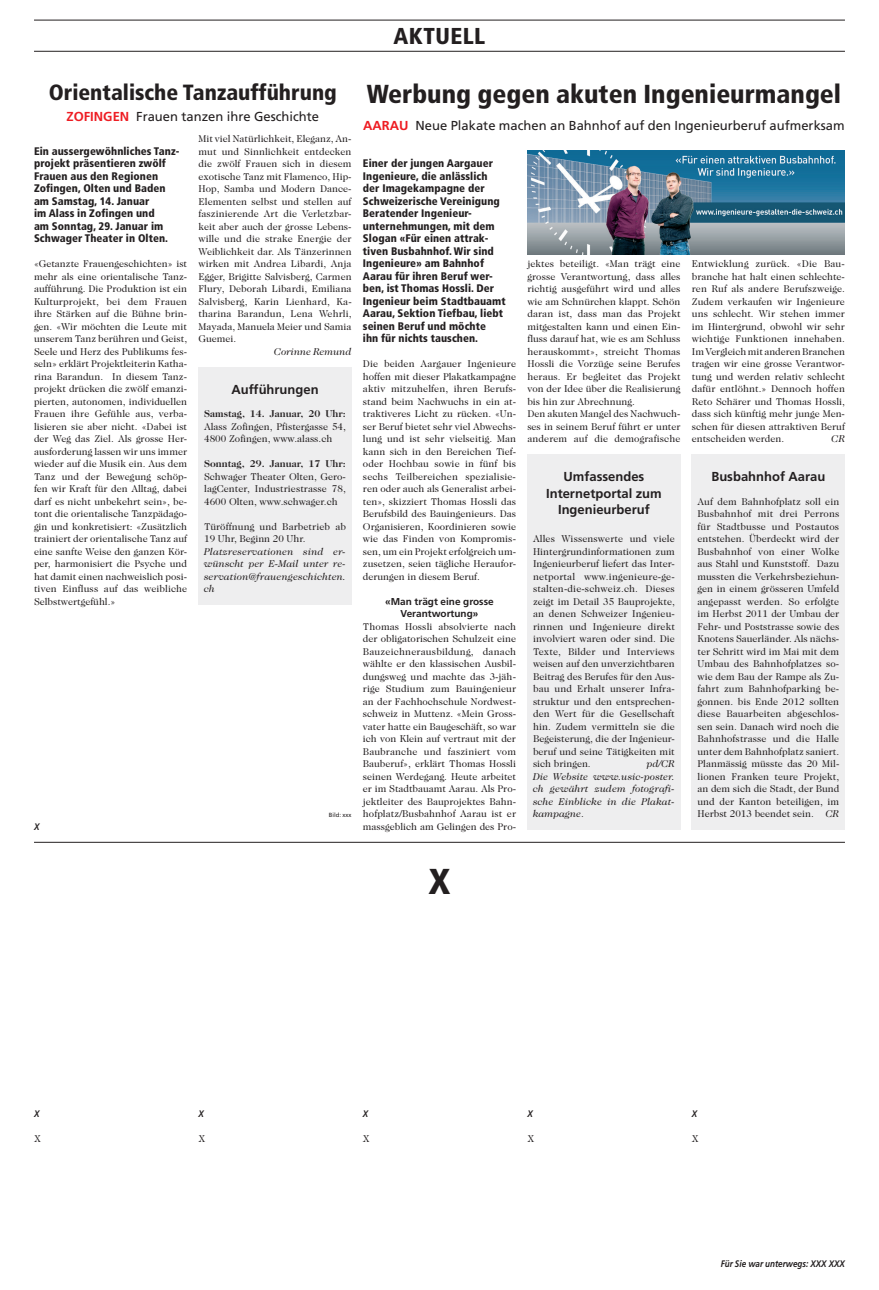
<style>
.page{position:relative;width:879px;height:1290px;background:#fff}
.page>*{position:absolute;margin:0;border:0;box-sizing:border-box;transform-origin:0 0}
.t1{font:900 condensed 36px "Frutiger LT Std";color:#231f20}
.t2{font:900 condensed 26px "Frutiger LT Std";color:#231f20}
.t3{font:900 condensed 23px "Frutiger LT Std";letter-spacing:.02em;color:#231f20}
.t4{font:900 condensed 22px "Frutiger LT Std";color:#231f20}
.t5{font:13px "Frutiger LT Std";color:#231f20}
.t6{font:700 13px/16px "Frutiger LT Std";color:#231f20;text-align:center}
.t7{font:900 condensed 11px/12.5px "Frutiger LT Std";letter-spacing:.005em;color:#231f20}
.t8{font:10px/12.5px "Caslon 224 Std";color:#231f20;text-align:justify}
.t9{font:italic 10px/12.5px "Caslon 224 Std";letter-spacing:.01em;color:#231f20;text-align:justify}
.t10{font:700 10px "Caslon 224 Std";letter-spacing:.005em;color:#231f20}
.t11{font:700 10px/12.5px "Frutiger LT Std";color:#231f20;text-align:center}
.t12{font:italic 700 9.5px "Frutiger LT Std";color:#231f20;scale:.85 1}
.t13{font:6px "Frutiger LT Std";color:#231f20}
.s1{font-weight:700;color:#ee1d23}
.s2{font-style:italic}
.s3{font-style:normal}
</style>
<div class="page">
<hr style="left:34px;top:20px;width:811px;height:1px;background:#231f20">
<hr style="left:34px;top:51px;width:811px;height:1px;background:#231f20">
<img style="left:527px;top:151px;width:318px;height:104px">
<hr style="left:34px;top:842px;width:811px;height:1px;background:#231f20">
<div style="left:692px;top:455px;width:153px;height:375px;background:#eeeeef"></div>
<div style="left:527px;top:455px;width:153px;height:375px;background:#eeeeef"></div>
<div style="left:198px;top:367px;width:153px;height:238px;background:#eeeeef"></div>
<h3 class="t4" style="left:49px;top:79px;width:290px">Orientalische Tanzaufführung</h3>
<h3 class="t5" style="left:66px;top:109px;width:254px"><span class="s1">Zofingen</span> Frauen tanzen ihre Geschichte</h3>
<p class="t7" style="left:34px;top:145px;width:147px">Ein aussergewöhnliches Tanz&shy;projekt präsentieren zwölf<br>Frauen aus den Regionen<br>Zofingen, Olten und Baden am Samstag, 14. Januar<br>im Alass in Zofingen und<br>am Sonntag, 29. Januar im<br>Schwager Theater in Olten.</p>
<p class="t8" style="left:34px;top:257px;width:155px">«Getanzte Frauengeschichten» ist mehr als eine orientalische Tanz&shy;aufführung. Die Produktion ist ein Kulturprojekt, bei dem Frauen ihre Stärken auf die Bühne brin&shy;gen. «Wir möchten die Leute mit unserem Tanz berühren und Geist, Seele und Herz des Publikums fes&shy;seln» erklärt Projektleiterin Katha&shy;rina Barandun. In diesem Tanz&shy;projekt drücken die zwölf emanzi&shy;pierten, autonomen, individuellen Frauen ihre Gefühle aus, verba&shy;lisieren sie aber nicht. «Dabei ist der Weg das Ziel. Als grosse Her&shy;ausforderung lassen wir uns immer wieder auf die Musik ein. Aus dem Tanz und der Bewegung schöp&shy;fen wir Kraft für den Alltag, dabei darf es nicht unbekehrt sein», be&shy;tont die orientalische Tanzpädago&shy;gin und konkretisiert: «Zusätzlich trainiert der orientalische Tanz auf eine sanfte Weise den ganzen Kör&shy;per, harmonisiert die Psyche und hat damit einen nachweislich posi&shy;tiven Einfluss auf das weibliche Selbstwertgefühl.»</p>
<p class="t8" style="left:198px;top:132px;width:155px">Mit viel Natürlichkeit, Eleganz, An&shy;mut und Sinnlichkeit entdecken die zwölf Frauen sich in diesem exotische Tanz mit Flamenco, Hip-Hop, Samba und Modern Dance-Elementen selbst und stellen auf faszinierende Art die Verletzbar&shy;keit aber auch der grosse Lebens&shy;wille und die strake Energie der Weiblichkeit dar. Als Tänzerinnen wirken mit Andrea Libardi, Anja Egger, Brigitte Salvisberg, Carmen Flury, Deborah Libardi, Emiliana Salvisberg, Karin Lienhard, Ka&shy;tharina Barandun, Lena Wehrli, Mayada, Manuela Meier und Samia Guemei.</p>
<p class="t9" style="left:274px;top:345px;width:79px">Corinne Remund</p>
<h3 class="t6" style="left:231px;top:381px;width:89px">Aufführungen</h3>
<p class="t10" style="left:204px;top:408px;width:143px">Samstag, 14. Januar, 20 Uhr:</p>
<p class="t8" style="left:204px;top:420px;width:143px">Alass Zofingen, Pfistergasse 54,<br>4800 Zofingen, www.alass.ch</p>
<p class="t10" style="left:204px;top:458px;width:143px">Sonntag, 29. Januar, 17 Uhr:</p>
<p class="t8" style="left:204px;top:470px;width:143px">Schwager Theater Olten, Gero&shy;lagCenter, Industriestrasse 78, 4600 Olten, www.schwager.ch</p>
<p class="t8" style="left:204px;top:520px;width:143px">Türöffnung und Barbetrieb ab<br>19 Uhr, Beginn 20 Uhr.</p>
<p class="t9" style="left:204px;top:545px;width:143px">Platzreservationen sind er&shy;wünscht per E-Mail unter re&shy;servation@frauengeschichten. ch</p>
<p class="t12" style="left:34px;top:821px;width:8px">X</p>
<p class="t13" style="left:329px;top:811px;width:24px">Bild: xxx</p>
<h3 class="t3" style="left:393px;top:22px;width:93px">aktuell</h3>
<h2 class="t2" style="left:367px;top:78px;width:476px">Werbung gegen akuten Ingenieurmangel</h2>
<h3 class="t5" style="left:363px;top:118px;width:483px"><span class="s1">Aarau</span> Neue Plakate machen an Bahnhof auf den Ingenieurberuf aufmerksam</h3>
<p class="t7" style="left:363px;top:157px;width:144px">Einer der jungen Aargauer<br>Ingenieure, die anlässlich der Imagekampagne der<br>Schweizerische Vereinigung<br>Beratender Ingenieur&shy;unternehmungen, mit dem<br>Slogan «Für einen attrak&shy;tiven Busbahnhof. Wir sind<br>Ingenieure» am Bahnhof<br>Aarau für ihren Beruf wer&shy;ben, ist Thomas Hossli. Der<br>Ingenieur beim Stadtbauamt<br>Aarau, Sektion Tiefbau, liebt seinen Beruf und möchte<br>ihn für nichts tauschen.</p>
<p class="t8" style="left:363px;top:357px;width:155px">Die beiden Aargauer Ingenieure hoffen mit dieser Plakatkampagne aktiv mitzuhelfen, ihren Berufs&shy;stand beim Nachwuchs in ein at&shy;traktiveres Licht zu rücken. «Un&shy;ser Beruf bietet sehr viel Abwechs&shy;lung und ist sehr vielseitig. Man kann sich in den Bereichen Tief&shy;oder Hochbau sowie in fünf bis sechs Teilbereichen spezialisie&shy;ren oder auch als Generalist arbei&shy;ten», skizziert Thomas Hossli das Berufsbild des Bauingenieurs. Das Organisieren, Koordinieren sowie wie das Finden von Kompromis&shy;sen, um ein Projekt erfolgreich um&shy;zusetzen, seien tägliche Heraufor&shy;derungen in diesem Beruf.</p>
<p class="t11" style="left:385px;top:595px;width:110px">«Man trägt eine grosse<br>Verantwortung»</p>
<p class="t8" style="left:363px;top:620px;width:155px">Thomas Hossli absolvierte nach der obligatorischen Schulzeit eine Bauzeichnerausbildung, danach wählte er den klassischen Ausbil&shy;dungsweg und machte das 3-jäh&shy;rige Studium zum Bauingenieur an der Fachhochschule Nordwest&shy;schweiz in Muttenz. «Mein Gross&shy;vater hatte ein Baugeschäft, so war ich von Klein auf vertraut mit der Baubranche und fasziniert vom Bauberuf», erklärt Thomas Hossli seinen Werdegang. Heute arbeitet er im Stadtbauamt Aarau. Als Pro&shy;jektleiter des Bauprojektes Bahn&shy;hofplatz/Busbahnhof Aarau ist er massgeblich am Gelingen des Pro-</p>
<p class="t8" style="left:527px;top:257px;width:155px;text-align:left">jektes beteiligt. «Man trägt eine grosse Verantwortung, dass alles richtig ausgeführt wird und alles wie am Schnürchen klappt. Schön daran ist, dass man das Projekt mitgestalten kann und einen Ein&shy;fluss darauf hat, wie es am Schluss herauskommt», streicht Thomas<br>Hossli die Vorzüge seine Berufes heraus. Er begleitet das Projekt von der Idee über die Realisierung bis hin zur Abrechnung.<br>Den akuten Mangel des Nachwuch&shy;ses in seinem Beruf führt er unter anderem auf die demografische</p>
<p class="t8" style="left:692px;top:257px;width:155px">Entwicklung zurück. «Die Bau&shy;branche hat halt einen schlechte&shy;ren Ruf als andere Berufszweige.<br>Zudem verkaufen wir Ingenieure uns schlecht. Wir stehen immer im Hintergrund, obwohl wir sehr wichtige Funktionen innehaben.<br>Im Vergleich mit anderen Branchen tragen wir eine grosse Verantwor&shy;tung und werden relativ schlecht dafür entlöhnt.» Dennoch hoffen Reto Schärer und Thomas Hossli, dass sich künftig mehr junge Men&shy;schen für diesen attraktiven Beruf entscheiden werden.</p>
<p class="t9" style="left:831px;top:432px;width:15px">CR</p>
<h3 class="t6" style="left:546px;top:469px;width:117px">Umfassendes<br>Internetportal zum<br>Ingenieurberuf</h3>
<p class="t8" style="left:533px;top:532px;width:143px">Alles Wissenswerte und viele Hintergrundinformationen zum Ingenieurberuf liefert das Inter&shy;netportal www.ingenieure-ge&shy;stalten-die-schweiz.ch. Dieses zeigt im Detail 35 Bauprojekte, an denen Schweizer Ingenieu&shy;rinnen und Ingenieure direkt involviert waren oder sind. Die Texte, Bilder und Interviews weisen auf den unverzichtbaren Beitrag des Berufes für den Aus&shy;bau und Erhalt unserer Infra&shy;struktur und den entsprechen&shy;den Wert für die Gesellschaft hin. Zudem vermitteln sie die Begeisterung, die der Ingenieur&shy;beruf und seine Tätigkeiten mit sich bringen.</p>
<h3 class="t6" style="left:711px;top:469px;width:115px">Busbahnhof Aarau</h3>
<p class="t8" style="left:697px;top:495px;width:143px">Auf dem Bahnhofplatz soll ein Busbahnhof mit drei Perrons für Stadtbusse und Postautos entstehen. Überdeckt wird der Busbahnhof von einer Wolke aus Stahl und Kunststoff. Dazu mussten die Verkehrsbeziehun&shy;gen in einem grösseren Umfeld angepasst werden. So erfolgte im Herbst 2011 der Umbau der Fehr- und Poststrasse sowie des Knotens Sauerländer. Als nächs&shy;ter Schritt wird im Mai mit dem Umbau des Bahnhofplatzes so&shy;wie dem Bau der Rampe als Zu&shy;fahrt zum Bahnhofparking be&shy;gonnen. bis Ende 2012 sollten diese Bauarbeiten abgeschlos&shy;sen sein. Danach wird noch die Bahnhofstrasse und die Halle unter dem Bahnhofplatz saniert.<br>Planmässig müsste das 20 Mil&shy;lionen Franken teure Projekt, an dem sich die Stadt, der Bund und der Kanton beteiligen, im Herbst 2013 beendet sein. <span class="s2">CR</span></p>
<p class="t9" style="left:533px;top:757px;width:143px;text-indent:114px">pd/CR Die Website www.usic-poster. ch gewährt zudem fotografi&shy;sche Einblicke in die Plakat&shy;kampagne<span class="s3">.</span></p>
<h1 class="t1" style="left:428px;top:860px;width:23px">X</h1>
<p class="t12" style="left:34px;top:1108px;width:8px">X</p>
<p class="t8" style="left:34px;top:1132px;width:8px">X</p>
<p class="t12" style="left:198px;top:1108px;width:8px">X</p>
<p class="t8" style="left:198px;top:1132px;width:8px">X</p>
<p class="t12" style="left:363px;top:1108px;width:8px">X</p>
<p class="t8" style="left:363px;top:1132px;width:8px">X</p>
<p class="t12" style="left:527px;top:1108px;width:8px">X</p>
<p class="t8" style="left:527px;top:1132px;width:8px">X</p>
<p class="t12" style="left:692px;top:1108px;width:8px">X</p>
<p class="t8" style="left:692px;top:1132px;width:8px">X</p>
<p class="t12" style="left:721px;top:1258px;width:148px">Für Sie war unterwegs: XXX XXX</p>
</div>
